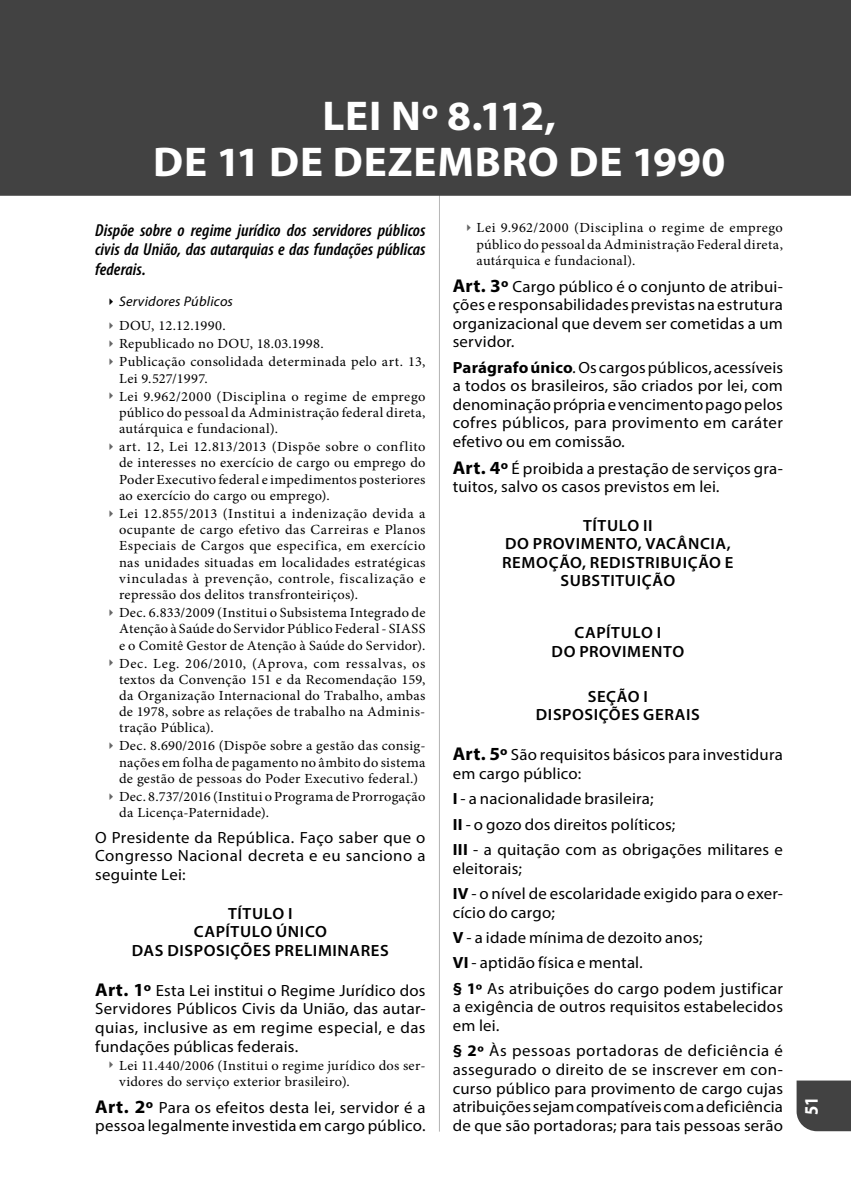
<style>
.page{position:relative;width:851px;height:1184px;background:#fff}
.page>*{position:absolute;margin:0;border:0;box-sizing:border-box;transform-origin:0 0}
.t1{font:700 41.75px/46.5px "Myriad Pro";letter-spacing:.02em;color:#fff;text-align:center}
.t2{font:700 19.25px "Myriad Pro";color:#fff;scale:.87 1}
.t3{font:italic 600 condensed 17.5px/19.5px "Myriad Pro";letter-spacing:.005em;color:#000;text-align:justify}
.t4{font:16.25px/18.5px "Myriad Pro";letter-spacing:.015em;color:#000}
.t5{font:600 16.25px/18.5px "Myriad Pro";letter-spacing:.035em;color:#000;text-align:center}
.t6{font:14px/16.2px "Minion Pro";letter-spacing:.02em;color:#000;text-align:justify}
.t7{font:italic 14px "Myriad Pro";letter-spacing:.015em;color:#000}
.s1{font-weight:700;font-size:18.5px}
.s2{font-style:italic}
.s3{font-weight:700}
</style>
<div class="page">
<hr style="left:439px;top:99px;width:1px;height:1032px;background:#b8b8b8">
<div style="left:796px;top:1080px;width:54px;height:51px;background:#424242"></div>
<div style="left:0;top:0;width:850px;height:198px;background:#424242"></div>
<h1 class="t1" style="left:153px;top:97px;width:573px">LEI Nº 8.112,<br>DE 11 DE DEZEMBRO DE 1990</h1>
<p class="t3" style="left:95px;top:222px;width:331px">Dispõe sobre o regime jurídico dos servidores públicos civis da União, das autarquias e das fundações públicas federais.</p>
<p class="t7" style="left:119px;top:296px;width:115px">Servidores Públicos</p>
<p class="t6" style="left:119px;top:318px;width:308px;line-height:18px;text-align:left">DOU, 12.12.1990.<br>Republicado no DOU, 18.03.1998.<br>Publicação consolidada determinada pelo art. 13,</p>
<p class="t6" style="left:119px;top:370px;width:308px;line-height:18px">Lei 9.527/1997.<br>Lei 9.962/2000 (Disciplina o regime de emprego</p>
<p class="t6" style="left:119px;top:405px;width:308px">público do pessoal da Administração federal direta, autárquica e fundacional).</p>
<p class="t6" style="left:119px;top:440px;width:308px">art. 12, Lei 12.813/2013 (Dispõe sobre o conflito de interesses no exercício de cargo ou emprego do Poder Executivo federal e impedimentos posteriores ao exercício do cargo ou emprego).</p>
<p class="t6" style="left:119px;top:506px;width:308px">Lei 12.855/2013 (Institui a indenização devida a ocupante de cargo efetivo das Carreiras e Planos Especiais de Cargos que especifica, em exercício nas unidades situadas em localidades estratégicas vinculadas à prevenção, controle, fiscalização e repressão dos delitos transfronteiriços).</p>
<p class="t6" style="left:119px;top:606px;width:308px">Dec. 6.833/2009 (Institui o Subsistema Integrado de Atenção à Saúde do Servidor Público Federal - SIASS e o Comitê Gestor de Atenção à Saúde do Servidor).</p>
<p class="t6" style="left:119px;top:656px;width:308px">Dec. Leg. 206/2010, (Aprova, com ressalvas, os textos da Convenção 151 e da Recomendação 159, da Organização Internacional do Trabalho, ambas de 1978, sobre as relações de trabalho na Adminis&shy;tração Pública).</p>
<p class="t6" style="left:119px;top:739px;width:308px">Dec. 8.690/2016 (Dispõe sobre a gestão das consig&shy;nações em folha de pagamento no âmbito do sistema de gestão de pessoas do Poder Executivo federal.)</p>
<p class="t6" style="left:119px;top:789px;width:308px">Dec. 8.737/2016 (Institui o Programa de Prorrogação da Licença-Paternidade).</p>
<p class="t4" style="left:95px;top:830px;width:331px;text-align:justify">O Presidente da República. Faço saber que o Congresso Nacional decreta e eu sanciono a seguinte Lei:</p>
<p class="t5" style="left:132px;top:905px;width:258px">TÍTULO I<br>CAPÍTULO ÚNICO<br>DAS DISPOSIÇÕES PRELIMINARES</p>
<p class="t4" style="left:95px;top:983px;width:331px;text-align:justify"><span class="s1">Art. 1º</span> Esta Lei institui o Regime Jurídico dos Servidores Públicos Civis da União, das autar&shy;quias, inclusive as em regime especial, e das fundações públicas federais.</p>
<p class="t6" style="left:119px;top:1058px;width:308px">Lei 11.440/2006 (Institui o regime jurídico dos ser&shy;vidores do serviço exterior brasileiro).</p>
<p class="t4" style="left:95px;top:1099px;width:331px"><span class="s1">Art. 2º</span> Para os efeitos desta lei, servidor é a pessoa legalmente investida em cargo público.</p>
<p class="t6" style="left:476px;top:221px;width:308px">Lei 9.962/2000 (Disciplina o regime de emprego público do pessoal da Administração Federal direta, autárquica e fundacional).</p>
<p class="t4" style="left:452px;top:278px;width:331px;text-align:justify"><span class="s1">Art. 3º</span> Cargo público é o conjunto de atribui&shy;ções e responsabilidadesprevistasna estrutura organizacional que devem ser cometidas a um servidor<span class="s2">.</span></p>
<p class="t4" style="left:452px;top:360px;width:331px;text-align:justify"><span class="s3">Parágrafoúnico</span><span class="s2">.</span> Oscargospúblicos,acessíveis a todos os brasileiros, são criados por lei, com denominaçãoprópriaevencimentopagopelos cofres públicos, para provimento em caráter efetivo ou em comissão<span class="s2">.</span></p>
<p class="t4" style="left:452px;top:461px;width:331px"><span class="s1">Art. 4º</span> É proibida a prestação de serviços gra&shy;tuitos, salvo os casos previstos em lei<span class="s2">.</span></p>
<p class="t5" style="left:502px;top:518px;width:233px">TÍTULO II<br>DO PROVIMENTO, VACÂNCIA,<br>REMOÇÃO, REDISTRIBUIÇÃO E<br>SUBSTITUIÇÃO</p>
<p class="t5" style="left:551px;top:625px;width:134px">CAPÍTULO I<br>DO PROVIMENTO</p>
<p class="t5" style="left:535px;top:689px;width:165px">SEÇÃO I<br>DISPOSIÇÕES GERAIS</p>
<p class="t4" style="left:452px;top:747px;width:331px"><span class="s1">Art. 5º</span> São requisitos básicos para investidura em cargo público:</p>
<p class="t4" style="left:452px;top:788px;width:331px;line-height:25.5px"><span class="s3">I</span> - a nacionalidade brasileira;<br><span class="s3">II</span> - o gozo dos direitos políticos;<br><span class="s3">III</span> - a quitação com as obrigações militares e</p>
<p class="t4" style="left:452px;top:857px;width:331px;line-height:25.5px">eleitorais;<br><span class="s3">IV</span> - o nível de escolaridade exigido para o exer-</p>
<p class="t4" style="left:452px;top:901px;width:331px;line-height:25.5px">cício do cargo;<br><span class="s3">V</span> - a idade mínima de dezoito anos;<br><span class="s3">VI</span> - aptidão física e mental<span class="s2">.<br></span><span class="s3">§ 1º</span> As atribuições do cargo podem justificar</p>
<p class="t4" style="left:452px;top:999px;width:331px">a exigência de outros requisitos estabelecidos em lei<span class="s2">.</span></p>
<p class="t4" style="left:452px;top:1043px;width:331px;text-align:justify"><span class="s3">§ 2º</span> Às pessoas portadoras de deficiência é assegurado o direito de se inscrever em con&shy;curso público para provimento de cargo cujas atribuiçõessejamcompatíveiscomadeficiência de que são portadoras; para tais pessoas serão</p>
<h2 class="t2" style="left:803px;top:1115px;width:22px;rotate:-90deg">51</h2>
</div>
